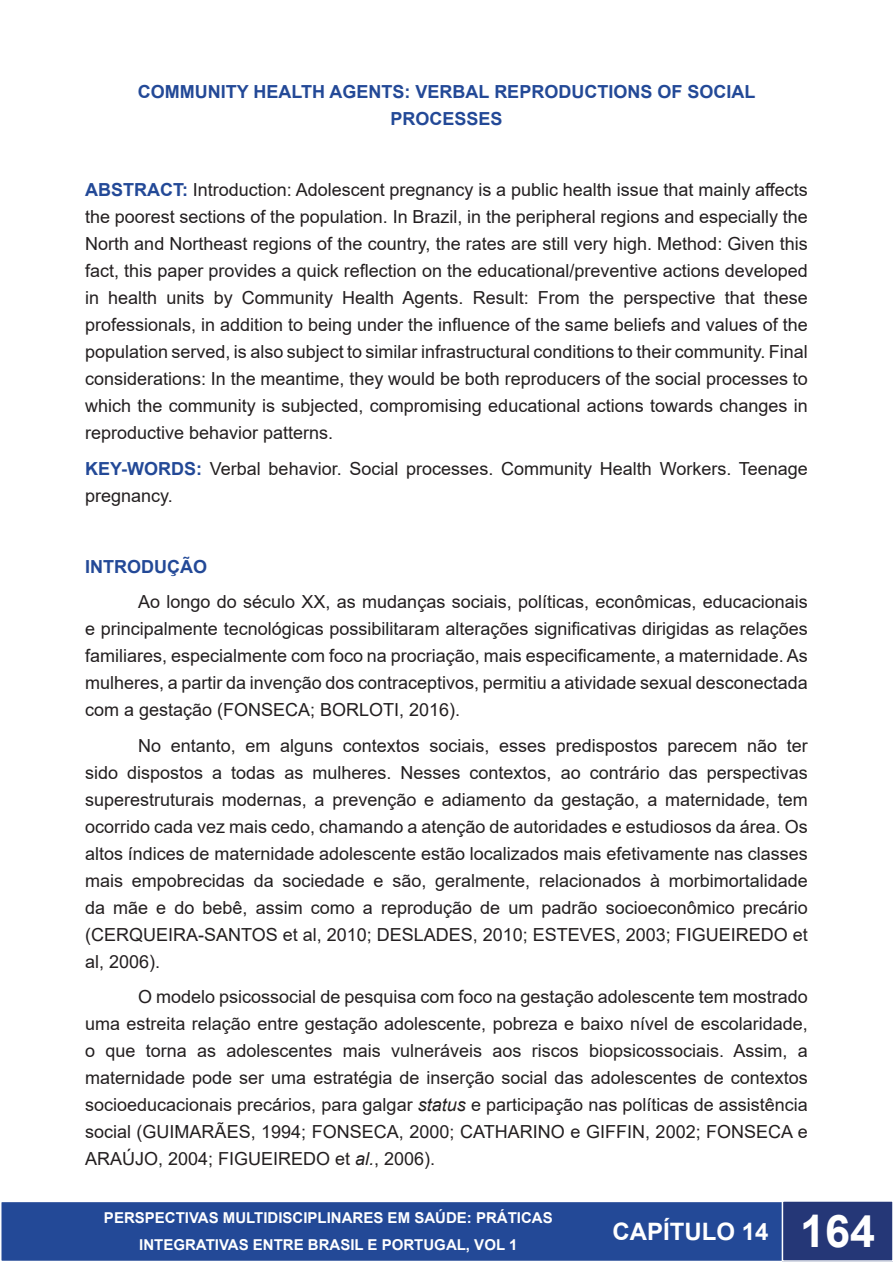
<style>
.page{position:relative;width:893px;height:1263px;background:#fff}
.page>*{position:absolute;margin:0;border:0;box-sizing:border-box;transform-origin:0 0}
.t1{font:700 24px "Arial";color:#fff}
.Default{font:18px/27px "Arial";color:#231f20;text-align:justify}
.Default-2{font:700 18px/27px "Arial";color:#234997;text-align:center}
.t2{font:700 15px/27px "Arial";color:#fff;text-align:center}
.s1{font-weight:700;color:#234997}
.s2{font-style:italic}
.s3{font-size:45px}
</style>
<div class="page">
<div style="left:1px;top:1201px;width:782px;height:60px;background:#234997"></div>
<div style="left:0;top:1201px;width:784px;height:61px;border:2px solid #fff"></div>
<div style="left:782px;top:1201px;width:111px;height:60px;background:#253777"></div>
<div style="left:782px;top:1200px;width:111px;height:62px;border:2px solid #fff"></div>
<p class="Default-2" style="left:138px;top:79px;width:619px">COMMUNITY HEALTH AGENTS: VERBAL REPRODUCTIONS OF SOCIAL<br>PROCESSES</p>
<p class="Default" style="left:85px;top:176px;width:724px"><span class="s1">ABSTRACT:</span> Introduction: Adolescent pregnancy is a public health issue that mainly affects the poorest sections of the population. In Brazil, in the peripheral regions and especially the North and Northeast regions of the country, the rates are still very high. Method: Given this fact, this paper provides a quick reflection on the educational/preventive actions developed in health units by Community Health Agents. Result: From the perspective that these professionals, in addition to being under the influence of the same beliefs and values of the population served, is also subject to similar infrastructural conditions to their community. Final considerations: In the meantime, they would be both reproducers of the social processes to which the community is subjected, compromising educational actions towards changes in reproductive behavior patterns.</p>
<p class="Default" style="left:85px;top:455px;width:724px"><span class="s1">KEY-WORDS:</span> Verbal behavior. Social processes. Community Health Workers. Teenage pregnancy.</p>
<p class="Default-2" style="left:85px;top:553px;width:123px">INTRODUÇÃO</p>
<p class="Default" style="left:85px;top:588px;width:724px;text-indent:53px">Ao longo do século XX, as mudanças sociais, políticas, econômicas, educacionais e principalmente tecnológicas possibilitaram alterações significativas dirigidas as relações familiares, especialmente com foco na procriação, mais especificamente, a maternidade. As mulheres, a partir da invenção dos contraceptivos, permitiu a atividade sexual desconectada com a gestação (FONSECA; BORLOTI, 2016).</p>
<p class="Default" style="left:85px;top:732px;width:724px;text-indent:53px">No entanto, em alguns contextos sociais, esses predispostos parecem não ter sido dispostos a todas as mulheres. Nesses contextos, ao contrário das perspectivas superestruturais modernas, a prevenção e adiamento da gestação, a maternidade, tem ocorrido cada vez mais cedo, chamando a atenção de autoridades e estudiosos da área. Os altos índices de maternidade adolescente estão localizados mais efetivamente nas classes mais empobrecidas da sociedade e são, geralmente, relacionados à morbimortalidade da mãe e do bebê, assim como a reprodução de um padrão socioeconômico precário (CERQUEIRA-SANTOS et al, 2010; DESLADES, 2010; ESTEVES, 2003; FIGUEIREDO et al, 2006).</p>
<p class="Default" style="left:85px;top:983px;width:724px;text-indent:53px">O modelo psicossocial de pesquisa com foco na gestação adolescente tem mostrado uma estreita relação entre gestação adolescente, pobreza e baixo nível de escolaridade, o que torna as adolescentes mais vulneráveis aos riscos biopsicossociais. Assim, a maternidade pode ser uma estratégia de inserção social das adolescentes de contextos socioeducacionais precários, para galgar <span class="s2">status</span> e participação nas políticas de assistência social (GUIMARÃES, 1994; FONSECA, 2000; CATHARINO e GIFFIN, 2002; FONSECA e ARAÚJO, 2004; FIGUEIREDO et <span class="s2">al.</span>, 2006).</p>
<p class="t2" style="left:104px;top:1205px;width:450px">PERSPECTIVAS MULTIDISCIPLINARES EM SAÚDE: PRÁTICAS<br>INTEGRATIVAS ENTRE BRASIL E PORTUGAL, VOL 1</p>
<h1 class="t1" style="left:612px;top:1215px;width:264px">CAPÍTULO 14 <span class="s3">164</span></h1>
</div>
